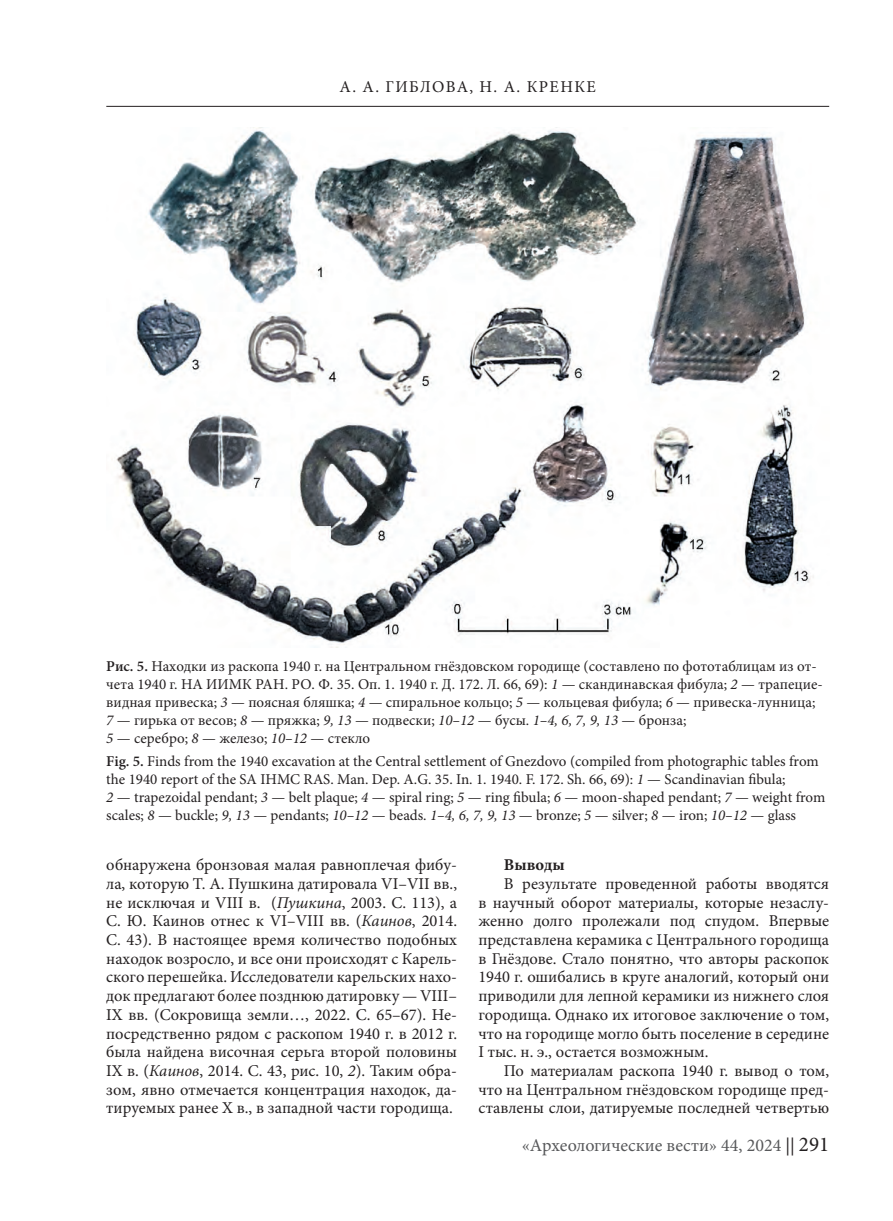
<style>
.page{position:relative;width:893px;height:1221px;background:#fff}
.page>*{position:absolute;margin:0;border:0;box-sizing:border-box;transform-origin:0 0}
.t1{font:18px "Minion Pro";color:#57585a}
.Текст{font:16.5px/18.8px "Minion Pro";color:#231f20;text-align:justify}
.Текст-2{font:16.5px "Minion Pro";letter-spacing:.085em;color:#231f20}
.Рубрика{font:700 16.5px "Minion Pro";color:#231f20}
.Подписи{font:15px/18px "Minion Pro";color:#231f20}
.s1{font-weight:600}
.s2{font-style:italic}
.s3{color:#231f20}
.s4{font-size:21px;color:#231f20}
</style>
<div class="page">
<hr style="left:106px;top:106px;width:723px;height:1px;background:#231f20">
<img style="left:116px;top:128px;width:698px;height:519px">
<p class="Текст-2" style="left:340px;top:75px;width:258px">А. А. ГИБЛОВА, Н. А. КРЕНКЕ</p>
<p class="Подписи" style="left:106px;top:657px;width:716px"><span class="s1">Рис. 5.</span> Находки из раскопа 1940 г. на Центральном гнёздовском городище (составлено по фототаблицам из от&shy;чета 1940 г. НА ИИМК РАН. РО. Ф. 35. Оп. 1. 1940 г. Д. 172. Л. 66, 69): <span class="s2">1</span> — скандинавская фибула; <span class="s2">2</span> — трапецие&shy;видная привеска; <span class="s2">3</span> — поясная бляшка; <span class="s2">4</span> — спиральное кольцо; <span class="s2">5</span> — кольцевая фибула; <span class="s2">6</span> — привеска-лунница; <span class="s2">7</span> — гирька от весов; <span class="s2">8</span> — пряжка; <span class="s2">9, 13</span> — подвески; <span class="s2">10–12</span> — бусы. <span class="s2">1–4, 6, 7, 9, 13</span> — бронза;<br><span class="s2">5</span> — серебро; <span class="s2">8</span> — железо; <span class="s2">10–12</span> — стекло</p>
<p class="Подписи" style="left:106px;top:752px;width:721px"><span class="s1">Fig. 5.</span> Finds from the 1940 excavation at the Central settlement of Gnezdovo (compiled from photographic tables from the 1940 report of the SA IHMC RAS. Man. Dep. A.G. 35. In. 1. 1940. F. 172. Sh. 66, 69): <span class="s2">1</span> — Scandinavian fibula;<br><span class="s2">2</span> — trapezoidal pendant; <span class="s2">3</span> — belt plaque; <span class="s2">4</span> — spiral ring; <span class="s2">5</span> — ring fibula; <span class="s2">6</span> — moon-shaped pendant; <span class="s2">7</span> — weight from scales; <span class="s2">8</span> — buckle; <span class="s2">9, 13</span> — pendants; <span class="s2">10–12</span> — beads. <span class="s2">1–4, 6, 7, 9, 13</span> — bronze; <span class="s2">5</span> — silver; <span class="s2">8</span> — iron; <span class="s2">10–12</span> — glass</p>
<p class="Текст" style="left:106px;top:855px;width:352px">обнаружена бронзовая малая равноплечая фибу&shy;ла, которую Т. А. Пушкина датировала VI–VII вв., не исключая и VIII в. (<span class="s2">Пушкина</span>, 2003. С. 113), а С. Ю. Каинов отнес к VI–VIII вв. (<span class="s2">Каинов</span>, 2014.<br>С. 43). В настоящее время количество подобных находок возросло, и все они происходят с Карель&shy;ского перешейка. Исследователи карельских нахо&shy;док предлагают более позднюю датировку — VIII– IX вв. (Сокровища земли…, 2022. С. 65–67). Не&shy;посредственно рядом с раскопом 1940 г. в 2012 г. была найдена височная серьга второй половины IX в. (<span class="s2">Каинов</span>, 2014. С. 43, рис. 10, <span class="s2">2</span>). Таким обра&shy;зом, явно отмечается концентрация находок, да&shy;тируемых ранее X в., в западной части городища.</p>
<p class="Рубрика" style="left:504px;top:853px;width:62px">Выводы</p>
<p class="Текст" style="left:478px;top:874px;width:352px;text-indent:26px">В результате проведенной работы вводятся в научный оборот материалы, которые незаслу&shy;женно долго пролежали под спудом. Впервые представлена керамика с Центрального городища в Гнёздове. Стало понятно, что авторы раскопок 1940 г. ошибались в круге аналогий, который они приводили для лепной керамики из нижнего слоя городища. Однако их итоговое заключение о том, что на городище могло быть поселение в середине I тыс. н. э., остается возможным.</p>
<p class="Текст" style="left:478px;top:1061px;width:352px;text-indent:26px">По материалам раскопа 1940 г. вывод о том, что на Центральном гнёздовском городище пред&shy;ставлены слои, датируемые последней четвертью</p>
<p class="t1" style="left:522px;top:1133px;width:309px">«Археологические вести» 44, 2024 <span class="s3">||</span> <span class="s4">291</span></p>
</div>
